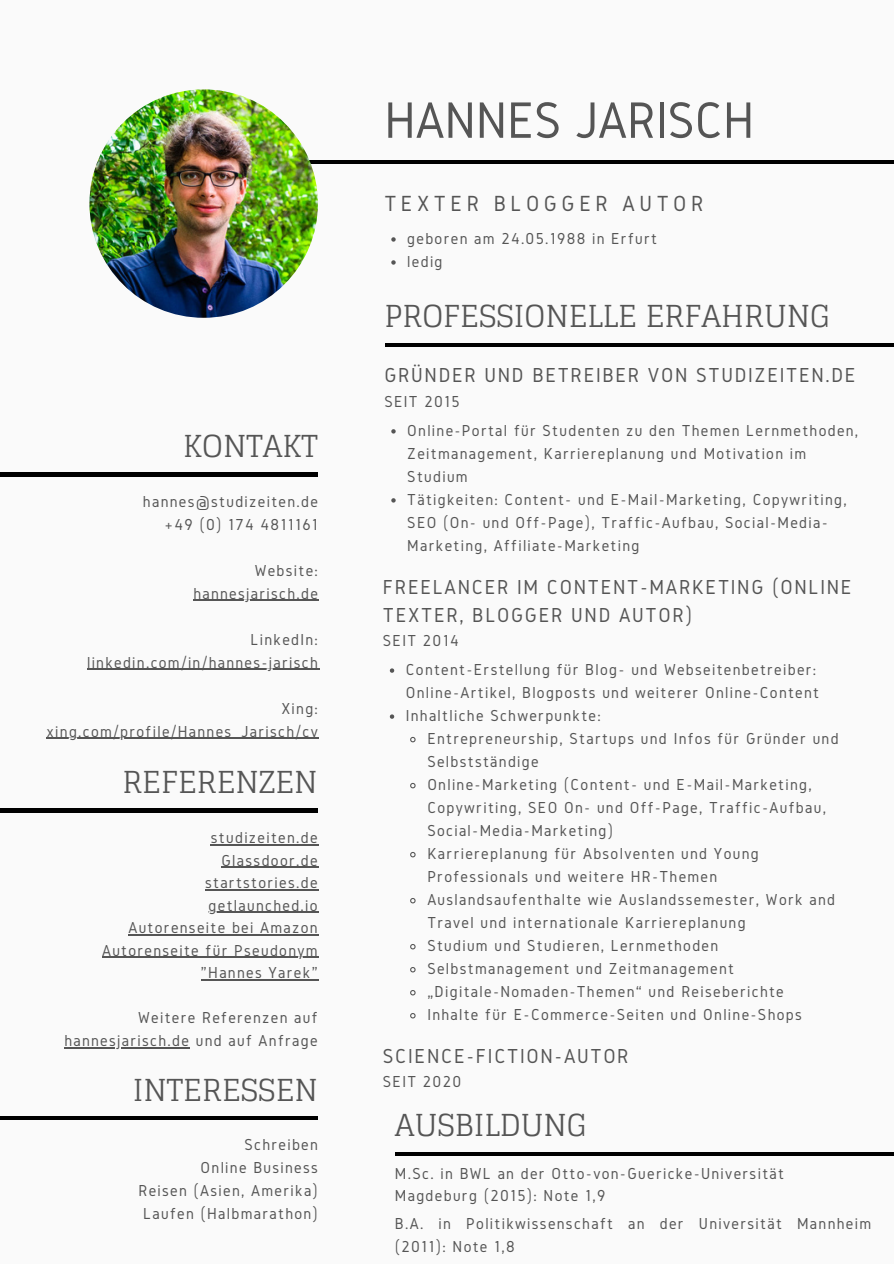
<style>
.page{position:relative;width:894px;height:1264px;background:#fff}
.page>*{position:absolute;margin:0;border:0;box-sizing:border-box;transform-origin:0 0}
.t1{font:53.1px "Gidole";color:#555}
.t2{font:30.3px "Glegoo";color:#555}
.t3{font:22.65px "Gidole";letter-spacing:.2em;color:#555}
.t4{font:21px/28.5px "Gidole";letter-spacing:.08em;color:#555}
.t5{font:16.5px/23px "Gidole";letter-spacing:.08em;color:#555}
</style>
<div class="page">
<div style="left:0;top:0;width:893px;height:1263px;background:#fafafa"></div>
<hr style="left:278px;top:160px;width:615px;height:4px;background:#000">
<hr style="left:0;top:473px;width:318px;height:3px;background:#000">
<hr style="left:193px;top:600px;width:126px;height:1px;background:#555">
<hr style="left:87px;top:669px;width:232px;height:1px;background:#555">
<hr style="left:47px;top:738px;width:272px;height:1px;background:#555">
<hr style="left:0;top:808px;width:317px;height:4px;background:#000">
<hr style="left:211px;top:844px;width:108px;height:1px;background:#555">
<hr style="left:221px;top:866px;width:98px;height:1px;background:#555">
<hr style="left:205px;top:889px;width:114px;height:1px;background:#555">
<hr style="left:208px;top:911px;width:111px;height:1px;background:#555">
<hr style="left:128px;top:934px;width:191px;height:1px;background:#555">
<hr style="left:102px;top:956px;width:217px;height:2px;background:#555">
<hr style="left:201px;top:979px;width:118px;height:1px;background:#555">
<hr style="left:64px;top:1046px;width:126px;height:2px;background:#555">
<hr style="left:384px;top:343px;width:509px;height:4px;background:#000">
<svg style="left:391px;top:429px;width:4px;height:4px"></svg>
<svg style="left:391px;top:498px;width:4px;height:4px"></svg>
<svg style="left:0;top:1116px;width:317px;height:3px"></svg>
<img style="left:89px;top:89px;width:229px;height:229px;border-radius:50%">
<svg style="left:390px;top:668px;width:4px;height:4px"></svg>
<svg style="left:390px;top:714px;width:4px;height:4px"></svg>
<svg style="left:410px;top:736px;width:6px;height:7px"></svg>
<svg style="left:410px;top:782px;width:6px;height:7px"></svg>
<svg style="left:410px;top:852px;width:6px;height:6px"></svg>
<svg style="left:410px;top:898px;width:6px;height:6px"></svg>
<svg style="left:410px;top:944px;width:6px;height:6px"></svg>
<svg style="left:410px;top:967px;width:6px;height:6px"></svg>
<svg style="left:410px;top:990px;width:6px;height:6px"></svg>
<svg style="left:410px;top:1013px;width:6px;height:6px"></svg>
<svg style="left:391px;top:237px;width:4px;height:5px"></svg>
<svg style="left:391px;top:260px;width:4px;height:5px"></svg>
<hr style="left:395px;top:1152px;width:498px;height:3px;background:#000">
<h2 class="t2" style="left:183px;top:429px;width:136px">KONTAKT</h2>
<p class="t5" style="left:143px;top:489px;width:176px;text-align:right">hannes@studizeiten.de +49 (0) 174 4811161</p>
<p class="t5" style="left:193px;top:558px;width:126px;text-align:right">Website: hannesjarisch.de</p>
<p class="t5" style="left:87px;top:627px;width:232px;text-align:right">LinkedIn: linkedin.com/in/hannes-jarisch</p>
<p class="t5" style="left:47px;top:696px;width:273px;text-align:right">Xing: xing.com/profile/Hannes_Jarisch/cv</p>
<h2 class="t2" style="left:122px;top:764px;width:197px">REFERENZEN</h2>
<p class="t5" style="left:102px;top:826px;width:217px;line-height:22.5px;text-align:right">studizeiten.de<br>Glassdoor.de<br>startstories.de getlaunched.io<br>Autorenseite bei Amazon<br>Autorenseite für Pseudonym "Hannes Yarek"</p>
<p class="t5" style="left:64px;top:1006px;width:255px;line-height:22.5px;text-align:right">Weitere Referenzen auf hannesjarisch.de und auf Anfrage</p>
<h2 class="t2" style="left:133px;top:1072px;width:186px">INTERESSEN</h2>
<p class="t5" style="left:138px;top:1132px;width:181px;text-align:right">Schreiben<br>Online Business<br>Reisen (Asien, Amerika)<br>Laufen (Halbmarathon)</p>
<h1 class="t1" style="left:384px;top:91px;width:371px">HANNES JARISCH</h1>
<h3 class="t3" style="left:384px;top:191px;width:320px">TEXTER BLOGGER AUTOR</h3>
<p class="t5" style="left:407px;top:227px;width:251px">geboren am 24.05.1988 in Erfurt ledig</p>
<h2 class="t2" style="left:384px;top:298px;width:447px">PROFESSIONELLE ERFAHRUNG</h2>
<p class="t4" style="left:384px;top:360px;width:472px">GRÜNDER UND BETREIBER VON STUDIZEITEN.DE</p>
<p class="t5" style="left:407px;top:386px;width:452px;line-height:29.2px;text-indent:-23px">SEIT 2015<br>Online-Portal für Studenten zu den Themen Lernmethoden,</p>
<p class="t5" style="left:407px;top:441px;width:441px">Zeitmanagement, Karriereplanung und Motivation im Studium<br>Tätigkeiten: Content- und E-Mail-Marketing, Copywriting, SEO (On- und Off-Page), Traffic-Aufbau, Social-Media-Marketing, Affiliate-Marketing</p>
<p class="t4" style="left:383px;top:572px;width:470px">FREELANCER IM CONTENT-MARKETING (ONLINE<br>TEXTER, BLOGGER UND AUTOR)</p>
<p class="t5" style="left:406px;top:625px;width:412px;line-height:29.2px;text-indent:-23px">SEIT 2014<br>Content-Erstellung für Blog- und Webseitenbetreiber:</p>
<p class="t5" style="left:406px;top:680px;width:414px">Online-Artikel, Blogposts und weiterer Online-Content<br>Inhaltliche Schwerpunkte:</p>
<p class="t5" style="left:427px;top:726px;width:412px">Entrepreneurship, Startups und Infos für Gründer und Selbstständige<br>Online-Marketing (Content- und E-Mail-Marketing, Copywriting, SEO On- und Off-Page, Traffic-Aufbau, Social-Media-Marketing)<br>Karriereplanung für Absolventen und Young Professionals und weitere HR-Themen Auslandsaufenthalte wie Auslandssemester, Work and Travel und internationale Karriereplanung<br>Studium und Studieren, Lernmethoden Selbstmanagement und Zeitmanagement „Digitale-Nomaden-Themen“ und Reiseberichte Inhalte für E-Commerce-Seiten und Online-Shops</p>
<p class="t4" style="left:383px;top:1041px;width:247px">SCIENCE-FICTION-AUTOR</p>
<p class="t5" style="left:383px;top:1069px;width:80px">SEIT 2020</p>
<h2 class="t2" style="left:395px;top:1107px;width:194px">AUSBILDUNG</h2>
<p class="t5" style="left:395px;top:1161px;width:390px;line-height:22.5px">M.Sc. in BWL an der Otto-von-Guericke-Universität<br>Magdeburg (2015): Note 1,9</p>
<p class="t5" style="left:395px;top:1212px;width:477px;line-height:22.5px">B.A. in Politikwissenschaft an der Universität Mannheim (2011): Note 1,8</p>
</div>
